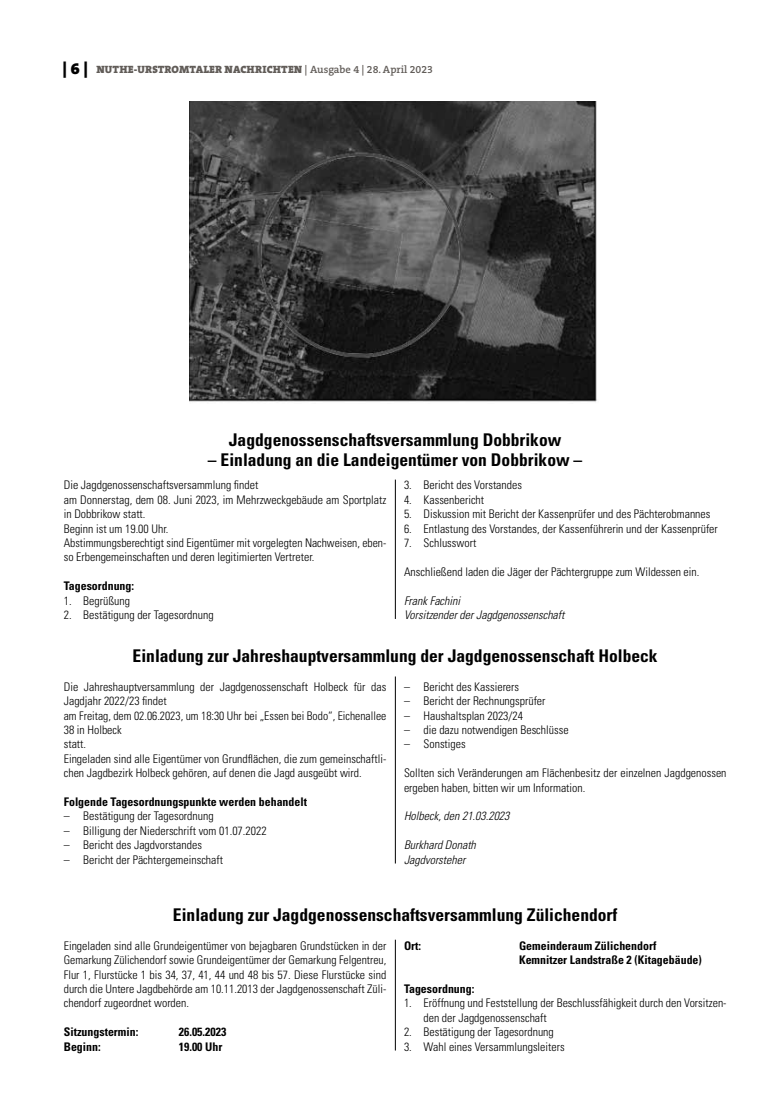
<style>
.page{position:relative;width:762px;height:1117px;background:#fff}
.page>*{position:absolute;margin:0;border:0;box-sizing:border-box;transform-origin:0 0}
.t1{font:700 condensed 17.5px "Univers";color:#000}
.t2{font:300 condensed 11.88px/14.4px "Univers";color:#000}
.t3{font:700 condensed 11.88px/14.4px "Univers";color:#000}
.t4{font:italic 300 condensed 11.88px/14.4px "Univers";color:#000}
.t5{font:900 10.62px "The Serif B W9";letter-spacing:.015em;color:#615c58}
.s1{font-size:16.25px;color:#000}
.s2{font-family:"The Serif B W6";font-weight:600}
</style>
<div class="page">
<img style="left:190px;top:101px;width:407px;height:301px">
<hr style="left:395px;top:479px;width:1px;height:139px;background:#000">
<hr style="left:395px;top:676px;width:1px;height:187px;background:#000">
<hr style="left:395px;top:939px;width:1px;height:111px;background:#000">
<p class="t5" style="left:63px;top:63px;width:372px"><span class="s1">| 6 |</span> NUTHE-URSTROMTALER NACHRICHTEN <span class="s2">| Ausgabe 4 | 28. April 2023</span></p>
<h1 class="t1" style="left:229px;top:429px;width:334px">Jagdgenossenschaftsversammlung Dobbrikow</h1>
<h1 class="t1" style="left:208px;top:449px;width:376px">– Einladung an die Landeigentümer von Dobbrikow –</h1>
<p class="t2" style="left:64px;top:478px;width:324px">Die Jagdgenossenschaftsversammlung findet<br>am Donnerstag, dem 08. Juni 2023, im Mehrzweckgebäude am Sportplatz in Dobbrikow statt.<br>Beginn ist um 19.00 Uhr.<br>Abstimmungsberechtigt sind Eigentümer mit vorgelegten Nachweisen, eben&shy;so Erbengemeinschaften und deren legitimierten Vertreter.</p>
<p class="t3" style="left:64px;top:578px;width:72px">Tagesordnung:</p>
<p class="t2" style="left:64px;top:593px;width:68px">1. Begrüßung</p>
<p class="t2" style="left:64px;top:607px;width:151px">2. Bestätigung der Tagesordnung</p>
<p class="t2" style="left:404px;top:478px;width:119px">3. Bericht des Vorstandes</p>
<p class="t2" style="left:404px;top:492px;width:82px">4. Kassenbericht</p>
<p class="t2" style="left:404px;top:507px;width:308px">5. Diskussion mit Bericht der Kassenprüfer und des Pächterobmannes</p>
<p class="t2" style="left:404px;top:521px;width:315px">6. Entlastung des Vorstandes, der Kassenführerin und der Kassenprüfer</p>
<p class="t2" style="left:404px;top:535px;width:74px">7. Schlusswort</p>
<p class="t2" style="left:404px;top:564px;width:297px">Anschließend laden die Jäger der Pächtergruppe zum Wildessen ein.</p>
<p class="t4" style="left:404px;top:593px;width:162px">Frank Fachini<br>Vorsitzender der Jagdgenossenschaft</p>
<h1 class="t1" style="left:133px;top:645px;width:526px">Einladung zur Jahreshauptversammlung der Jagdgenossenschaft Holbeck</h1>
<p class="t2" style="left:64px;top:679px;width:324px">Die Jahreshauptversammlung der Jagdgenossenschaft Holbeck für das Jagdjahr 2022/23 findet<br>am Freitag, dem 02.06.2023, um 18:30 Uhr bei „Essen bei Bodo“, Eichenallee 38 in Holbeck<br>statt.<br>Eingeladen sind alle Eigentümer von Grundflächen, die zum gemeinschaftli&shy;chen Jagdbezirk Holbeck gehören, auf denen die Jagd ausgeübt wird.</p>
<p class="t3" style="left:64px;top:794px;width:245px">Folgende Tagesordnungspunkte werden behandelt</p>
<p class="t2" style="left:64px;top:808px;width:151px">– Bestätigung der Tagesordnung</p>
<p class="t2" style="left:64px;top:823px;width:204px">– Billigung der Niederschrift vom 01.07.2022</p>
<p class="t2" style="left:64px;top:837px;width:140px">– Bericht des Jagdvorstandes</p>
<p class="t2" style="left:64px;top:852px;width:161px">– Bericht der Pächtergemeinschaft</p>
<p class="t2" style="left:404px;top:679px;width:117px">– Bericht des Kassierers</p>
<p class="t2" style="left:404px;top:693px;width:143px">– Bericht der Rechnungsprüfer</p>
<p class="t2" style="left:404px;top:708px;width:121px">– Haushaltsplan 2023/24</p>
<p class="t2" style="left:404px;top:722px;width:166px">– die dazu notwendigen Beschlüsse</p>
<p class="t2" style="left:404px;top:737px;width:63px">– Sonstiges</p>
<p class="t2" style="left:404px;top:765px;width:324px">Sollten sich Veränderungen am Flächenbesitz der einzelnen Jagdgenossen ergeben haben, bitten wir um Information.</p>
<p class="t4" style="left:404px;top:808px;width:107px">Holbeck, den 21.03.2023</p>
<p class="t4" style="left:404px;top:837px;width:73px">Burkhard Donath<br>Jagdvorsteher</p>
<h1 class="t1" style="left:173px;top:903px;width:446px">Einladung zur Jagdgenossenschaftsversammlung Zülichendorf</h1>
<p class="t2" style="left:64px;top:938px;width:324px;text-align:justify">Eingeladen sind alle Grundeigentümer von bejagbaren Grundstücken in der Gemarkung Zülichendorf sowie Grundeigentümer der Gemarkung Felgentreu, Flur 1, Flurstücke 1 bis 34, 37, 41, 44 und 48 bis 57. Diese Flurstücke sind durch die Untere Jagdbehörde am 10.11.2013 der Jagdgenossenschaft Züli&shy;chendorf zugeordnet worden.</p>
<p class="t3" style="left:64px;top:1024px;width:76px">Sitzungstermin:</p>
<p class="t3" style="left:179px;top:1024px;width:49px">26.05.2023</p>
<p class="t3" style="left:64px;top:1038px;width:38px">Beginn:</p>
<p class="t3" style="left:179px;top:1038px;width:45px">19.00 Uhr</p>
<p class="t3" style="left:404px;top:938px;width:19px">Ort:</p>
<p class="t3" style="left:519px;top:938px;width:184px">Gemeinderaum Zülichendorf<br>Kemnitzer Landstraße 2 (Kitagebäude)</p>
<p class="t3" style="left:404px;top:981px;width:72px">Tagesordnung:</p>
<p class="t2" style="left:423px;top:995px;width:304px;text-indent:-19px">1. Eröffnung und Feststellung der Beschlussfähigkeit durch den Vorsitzen&shy;den der Jagdgenossenschaft</p>
<p class="t2" style="left:404px;top:1024px;width:151px">2. Bestätigung der Tagesordnung</p>
<p class="t2" style="left:404px;top:1038px;width:162px">3. Wahl eines Versammlungsleiters</p>
</div>
